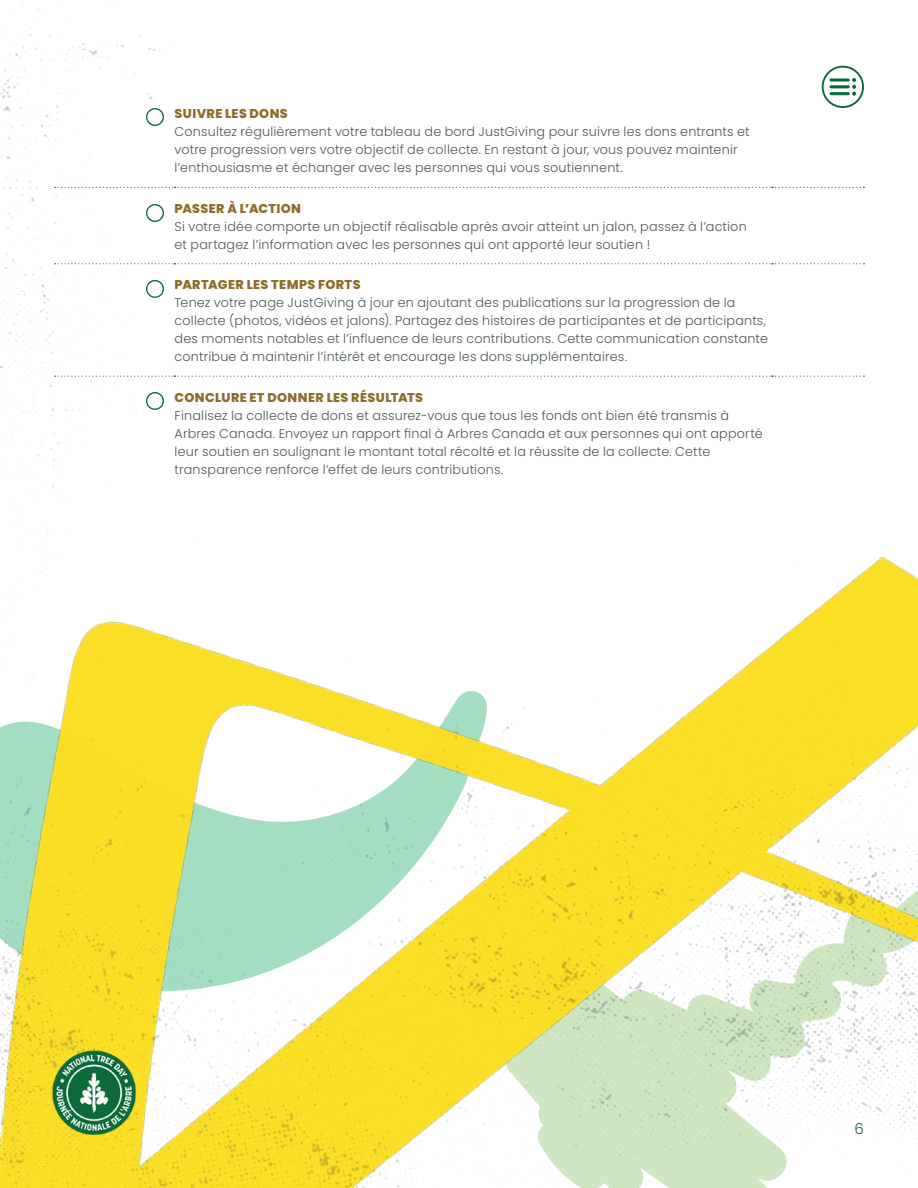
<style>
.page{position:relative;width:918px;height:1188px;background:#fff}
.page>*{position:absolute;margin:0;border:0;box-sizing:border-box;transform-origin:0 0}
.t1{font:300 15px "Poppins";color:#0c6a39}
.Body_-_Checklist{font:300 12.75px/18px "Poppins";letter-spacing:.015em;color:#4d5859}
.Body_-_Checklist-2{font:800 12.75px "Poppins";letter-spacing:.03em;color:#8f6d2b}
</style>
<div class="page">
<img style="left:0;top:2px;width:320px;height:486px">
<img style="left:832px;top:557px;width:86px;height:590px">
<img style="left:6px;top:489px;width:826px;height:699px">
<img style="left:0;top:623px;width:261px;height:565px">
<img style="left:42px;top:1041px;width:104px;height:104px">
<svg style="left:55px;top:187px;width:809px;height:1px"></svg>
<svg style="left:55px;top:263px;width:809px;height:1px"></svg>
<svg style="left:55px;top:376px;width:809px;height:1px"></svg>
<div style="left:146px;top:108px;width:18px;height:18px;border:1px solid #0c6a39;border-radius:50%"></div>
<div style="left:146px;top:204px;width:18px;height:18px;border:1px solid #0c6a39;border-radius:50%"></div>
<div style="left:146px;top:280px;width:18px;height:18px;border:1px solid #0c6a39;border-radius:50%"></div>
<div style="left:146px;top:392px;width:18px;height:18px;border:1px solid #0c6a39;border-radius:50%"></div>
<svg style="left:822px;top:66px;width:42px;height:42px"></svg>
<p class="Body_-_Checklist-2" style="left:175px;top:107px;width:115px">SUIVRE LES DONS</p>
<p class="Body_-_Checklist" style="left:175px;top:123px;width:577px">Consultez régulièrement votre tableau de bord JustGiving pour suivre les dons entrants et votre progression vers votre objectif de collecte. En restant à jour, vous pouvez maintenir l’enthousiasme et échanger avec les personnes qui vous soutiennent.</p>
<p class="Body_-_Checklist-2" style="left:175px;top:201px;width:128px">PASSER À L’ACTION</p>
<p class="Body_-_Checklist" style="left:175px;top:217px;width:574px">Si votre idée comporte un objectif réalisable après avoir atteint un jalon, passez à l’action et partagez l’information avec les personnes qui ont apporté leur soutien !</p>
<p class="Body_-_Checklist-2" style="left:175px;top:277px;width:187px">PARTAGER LES TEMPS FORTS</p>
<p class="Body_-_Checklist" style="left:175px;top:294px;width:595px">Tenez votre page JustGiving à jour en ajoutant des publications sur la progression de la collecte (photos, vidéos et jalons). Partagez des histoires de participantes et de participants, des moments notables et l’influence de leurs contributions. Cette communication constante contribue à maintenir l’intérêt et encourage les dons supplémentaires.</p>
<p class="Body_-_Checklist-2" style="left:175px;top:390px;width:250px">CONCLURE ET DONNER LES RÉSULTATS</p>
<p class="Body_-_Checklist" style="left:175px;top:406px;width:590px">Finalisez la collecte de dons et assurez-vous que tous les fonds ont bien été transmis à Arbres Canada. Envoyez un rapport final à Arbres Canada et aux personnes qui ont apporté leur soutien en soulignant le montant total récolté et la réussite de la collecte. Cette transparence renforce l’effet de leurs contributions.</p>
<p class="t1" style="left:855px;top:1120px;width:11px">6</p>
</div>
